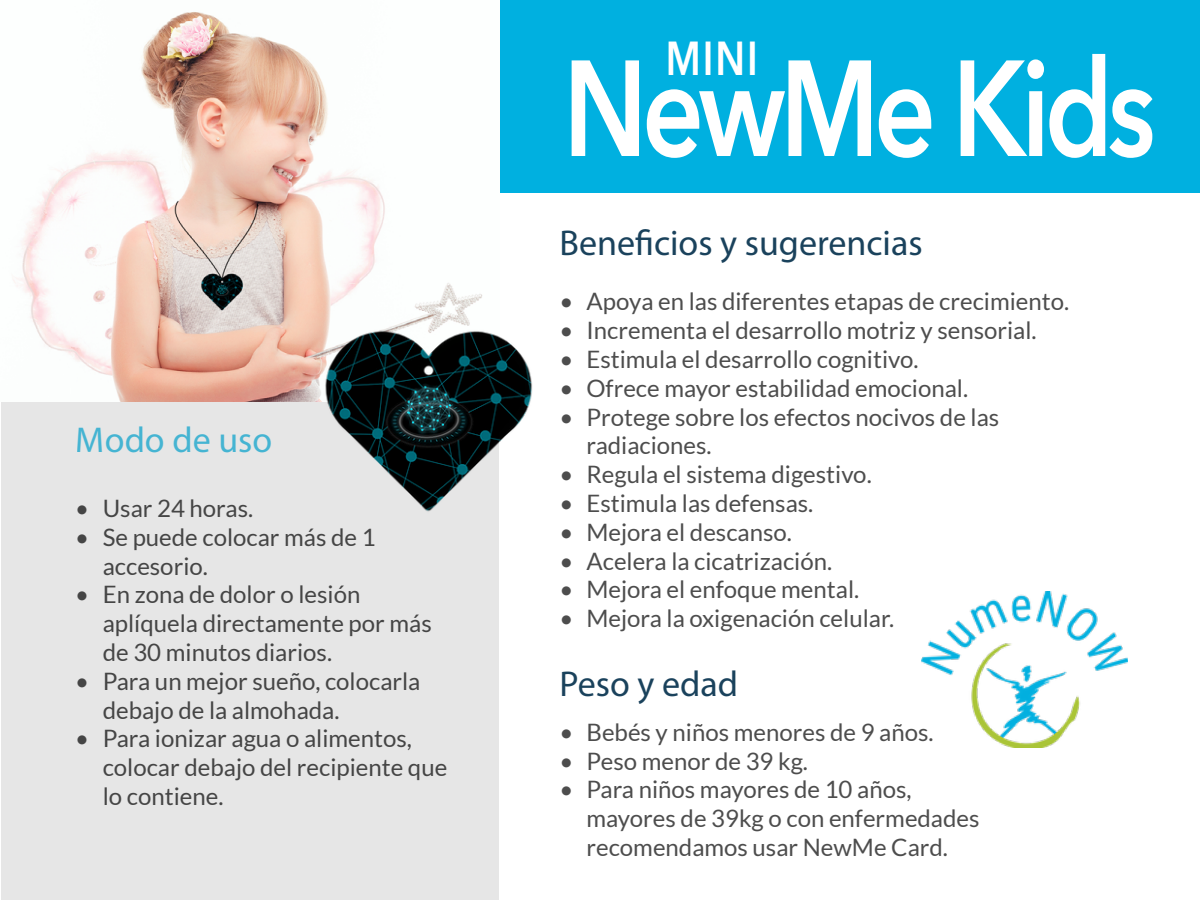
<style>
.page{position:relative;width:1200px;height:900px;background:#fff}
.page>*{position:absolute;margin:0;border:0;box-sizing:border-box;transform-origin:0 0}
.t1{font:600 135px "Avenir Next";letter-spacing:-.05em;color:#fff;scale:.8 1}
.t2{font:600 47.55px "Avenir Next";color:#fff;scale:.8 1}
.t3{font:36px "Myriad Pro";color:#1a425c}
.t4{font:36px "Myriad Pro";color:#4dc8e9}
.t5{font:24px/28.8px "Lato";color:#4d4d4d}
</style>
<div class="page">
<div style="left:500px;top:0;width:700px;height:194px;background:#00b0e0"></div>
<div style="left:1px;top:1px;width:498px;height:899px;background:#e6e6e6"></div>
<img style="left:922px;top:591px;width:206px;height:157px">
<img style="left:1px;top:1px;width:498px;height:401px">
<img style="left:315px;top:322px;width:218px;height:190px">
<h3 class="t4" style="left:76px;top:418px;width:198px">Modo de uso</h3>
<p class="t5" style="left:76px;top:494px;width:179px">• Usar 24 horas.</p>
<p class="t5" style="left:103px;top:523px;width:274px;text-indent:-27px">• Se puede colocar más de 1 accesorio.</p>
<p class="t5" style="left:103px;top:580px;width:331px;text-indent:-27px">• En zona de dolor o lesión aplíquela directamente por más de 30 minutos diarios.</p>
<p class="t5" style="left:103px;top:667px;width:319px;text-indent:-27px">• Para un mejor sueño, colocarla debajo de la almohada.</p>
<p class="t5" style="left:103px;top:724px;width:346px;text-indent:-27px">• Para ionizar agua o alimentos, colocar debajo del recipiente que lo contiene.</p>
<h2 class="t2" style="left:666px;top:17px;width:116px">MINI</h2>
<h1 class="t1" style="left:563px;top:-7px;width:742px">NewMe Kids</h1>
<h3 class="t3" style="left:560px;top:221px;width:365px">Beneficios y sugerencias</h3>
<p class="t5" style="left:560px;top:287px;width:511px">• Apoya en las diferentes etapas de crecimiento.</p>
<p class="t5" style="left:560px;top:316px;width:479px">• Incrementa el desarrollo motriz y sensorial.</p>
<p class="t5" style="left:560px;top:345px;width:361px">• Estimula el desarrollo cognitivo.</p>
<p class="t5" style="left:560px;top:373px;width:410px">• Ofrece mayor estabilidad emocional.</p>
<p class="t5" style="left:586px;top:402px;width:414px;text-indent:-27px">• Protege sobre los efectos nocivos de las radiaciones.</p>
<p class="t5" style="left:560px;top:460px;width:314px">• Regula el sistema digestivo.</p>
<p class="t5" style="left:560px;top:489px;width:255px">• Estimula las defensas.</p>
<p class="t5" style="left:560px;top:517px;width:234px">• Mejora el descanso.</p>
<p class="t5" style="left:560px;top:546px;width:274px">• Acelera la cicatrización.</p>
<p class="t5" style="left:560px;top:575px;width:301px">• Mejora el enfoque mental.</p>
<p class="t5" style="left:560px;top:604px;width:336px">• Mejora la oxigenación celular.</p>
<h3 class="t3" style="left:560px;top:662px;width:180px">Peso y edad</h3>
<p class="t5" style="left:560px;top:718px;width:376px">• Bebés y niños menores de 9 años.</p>
<p class="t5" style="left:560px;top:746px;width:250px">• Peso menor de 39 kg.</p>
<p class="t5" style="left:586px;top:775px;width:395px;text-indent:-27px">• Para niños mayores de 10 años, mayores de 39kg o con enfermedades recomendamos usar NewMe Card.</p>
</div>
